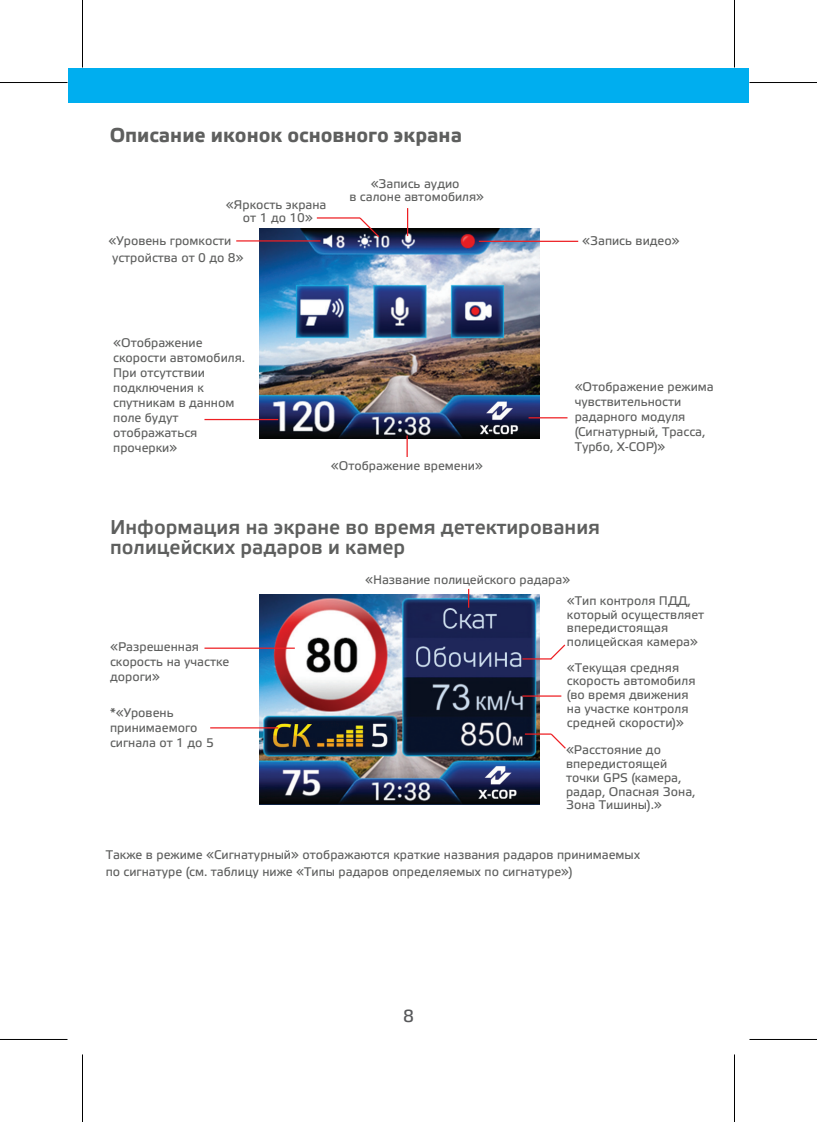
<style>
.page{position:relative;width:817px;height:1122px;background:#fff}
.page>*{position:absolute;margin:0;border:0;box-sizing:border-box;transform-origin:0 0}
.t1{font:20px/20px "Elektra Medium Pro";color:#5e5f5e}
.t2{font:700 20px "Elektra Text Pro";color:#5e5f5e}
.t3{font:17.5px "Elektra Text Pro";color:#57585a}
.t4{font:12.5px/15px "Elektra Text Pro";color:#5e5f5e}
</style>
<div class="page">
<div style="left:68px;top:68px;width:681px;height:35px;background:#00aeef"></div>
<img style="left:259px;top:594px;width:280px;height:211px">
<img style="left:259px;top:228px;width:280px;height:211px">
<hr style="left:236px;top:240px;width:84px;height:1px;background:#ee1f23">
<hr style="left:204px;top:419px;width:74px;height:1px;background:#ee1f23">
<svg style="left:407px;top:435px;width:1px;height:22px"></svg>
<hr style="left:479px;top:241px;width:99px;height:1px;background:#ee1f23">
<hr style="left:317px;top:217px;width:43px;height:2px;background:#ee1f23">
<hr style="left:529px;top:417px;width:38px;height:1px;background:#ee1f23">
<svg style="left:358px;top:217px;width:23px;height:22px"></svg>
<svg style="left:407px;top:208px;width:1px;height:28px"></svg>
<hr style="left:204px;top:647px;width:91px;height:2px;background:#ee1f23">
<hr style="left:210px;top:727px;width:68px;height:1px;background:#ee1f23">
<svg style="left:522px;top:643px;width:44px;height:18px"></svg>
<svg style="left:551px;top:733px;width:15px;height:16px"></svg>
<hr style="left:522px;top:695px;width:39px;height:2px;background:#ee1f23">
<hr style="left:525px;top:733px;width:26px;height:2px;background:#ee1f23">
<svg style="left:468px;top:589px;width:1px;height:19px"></svg>
<hr style="left:0;top:82px;width:68px;height:1px;background:#000">
<hr style="left:749px;top:82px;width:68px;height:1px;background:#000">
<hr style="left:0;top:1039px;width:68px;height:1px;background:#000">
<hr style="left:749px;top:1039px;width:68px;height:1px;background:#000">
<hr style="left:82px;top:0;width:1px;height:67px;background:#000">
<hr style="left:82px;top:1054px;width:1px;height:68px;background:#000">
<hr style="left:734px;top:0;width:1px;height:67px;background:#000">
<hr style="left:734px;top:1054px;width:1px;height:68px;background:#000">
<h1 class="t2" style="left:110px;top:124px;width:354px">Описание иконок основного экрана</h1>
<p class="t4" style="left:226px;top:199px;width:102px;line-height:12.5px;text-align:center">«Яркость экрана от 1 до 10»</p>
<p class="t4" style="left:109px;top:232px;width:137px;line-height:17.5px">«Уровень громкости устройства от 0 до 8»</p>
<p class="t4" style="left:349px;top:178px;width:136px;line-height:12.5px;text-align:center">«Запись аудио<br>в салоне автомобиля»</p>
<p class="t4" style="left:113px;top:335px;width:134px">«Отображение скорости автомобиля.<br>При отсутствии подключения к спутникам в данном поле будут отображаться прочерки»</p>
<p class="t4" style="left:331px;top:458px;width:154px">«Отображение времени»</p>
<p class="t4" style="left:582px;top:234px;width:99px">«Запись видео»</p>
<p class="t4" style="left:575px;top:380px;width:141px">«Отображение режима чувствительности радарного модуля (Cигнатурный, Трасса,<br>Турбо, Х-СОР)»</p>
<h1 class="t1" style="left:110px;top:517px;width:491px">Информация на экране во время детектирования полицейских радаров и камер</h1>
<p class="t4" style="left:110px;top:640px;width:121px">«Разрешенная скорость на участке дороги»</p>
<p class="t4" style="left:110px;top:705px;width:105px">*«Уровень принимаемого сигнала от 1 до 5</p>
<p class="t4" style="left:365px;top:573px;width:207px">«Название полицейского радара»</p>
<p class="t4" style="left:567px;top:594px;width:139px;line-height:13.8px">«Тип контроля ПДД, который осуществляет впередистоящая полицейская камера»</p>
<p class="t4" style="left:567px;top:661px;width:130px;line-height:13.8px">«Текущая средняя скорость автомобиля (во время движения на участке контроля средней скорости)»</p>
<p class="t4" style="left:566px;top:744px;width:131px;line-height:13.8px">«Расстояние до впередистоящей точки GPS (камера, радар, Опасная Зона,<br>Зона Тишины).»</p>
<p class="t4" style="left:106px;top:846px;width:536px;line-height:17.5px">Также в режиме «Cигнатурный» отображаются краткие названия радаров принимаемых по сигнатуре (см. таблицу ниже «Типы радаров определяемых по сигнатуре»)</p>
<h2 class="t3" style="left:403px;top:1006px;width:12px">8</h2>
</div>
